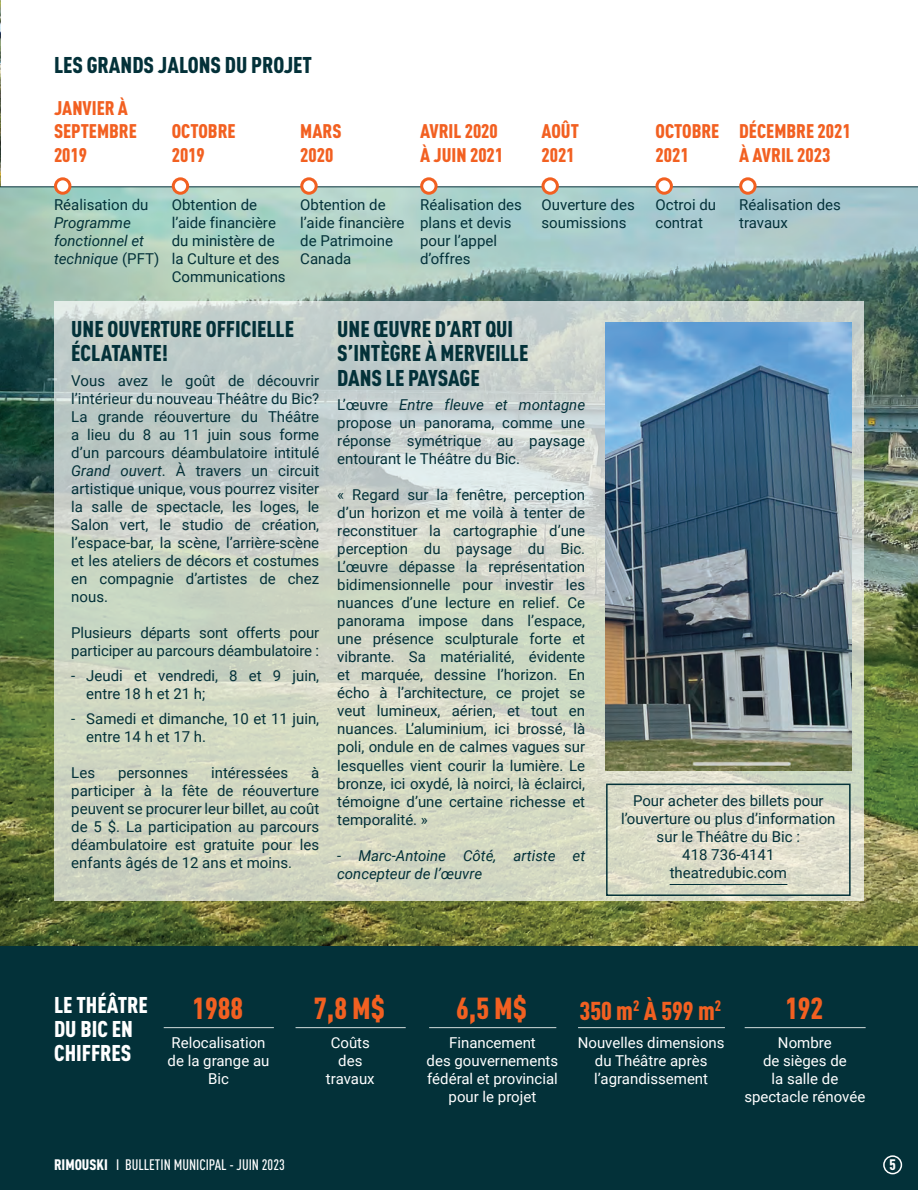
<style>
.page{position:relative;width:918px;height:1190px;background:#fff}
.page>*{position:absolute;margin:0;border:0;box-sizing:border-box;transform-origin:0 0}
.t1{font:900 30px "DIN Cond";color:#f26021}
.t2{font:900 25.5px "DIN Cond";color:#f26021}
.t3{font:900 22.5px/24px "DIN Cond";color:#033139}
.t4{font:900 22.5px/24px "DIN Cond";color:#fff}
.t5{font:900 19.5px/23.4px "DIN Cond";color:#f26021}
.t6{font:15px/18px "Roboto";color:#033139}
.t7{font:15px/18px "Roboto";color:#fff;text-align:center}
.t8{font:italic 15px/18px "Roboto";color:#033139}
.t9{font:500 15px "DIN Cond";color:#fff}
.t10{font:900 15px "DIN Cond";color:#fff}
.s1{font-style:normal}
.s2{font-style:italic}
.s3{font-weight:900}
</style>
<div class="page">
<img style="left:0;top:1px;width:1px;height:185px">
<img style="left:0;top:187px;width:918px;height:759px">
<svg style="left:54px;top:301px;width:810px;height:600px;background:#ced5c8"></svg>
<div style="left:0;top:946px;width:918px;height:243px;background:#033139"></div>
<div style="left:883px;top:1155px;width:19px;height:19px;border:2px solid #fff;border-radius:50%"></div>
<hr style="left:0;top:186px;width:918px;height:1px;background:#033139">
<div style="left:56px;top:179px;width:14px;height:14px;background:#fff;border-radius:50%"></div>
<div style="left:54px;top:177px;width:17px;height:18px;border:3px solid #f26021;border-radius:50%"></div>
<div style="left:173px;top:179px;width:15px;height:14px;background:#fff;border-radius:50%"></div>
<div style="left:172px;top:177px;width:17px;height:18px;border:3px solid #f26021;border-radius:50%"></div>
<svg style="left:302px;top:179px;width:14px;height:14px"></svg>
<div style="left:300px;top:177px;width:18px;height:18px;border:3px solid #f26021;border-radius:50%"></div>
<svg style="left:422px;top:179px;width:14px;height:14px"></svg>
<div style="left:420px;top:177px;width:18px;height:18px;border:3px solid #f26021;border-radius:50%"></div>
<svg style="left:543px;top:179px;width:14px;height:14px"></svg>
<div style="left:541px;top:177px;width:18px;height:18px;border:3px solid #f26021;border-radius:50%"></div>
<svg style="left:657px;top:179px;width:14px;height:14px"></svg>
<div style="left:655px;top:177px;width:18px;height:18px;border:3px solid #f26021;border-radius:50%"></div>
<svg style="left:741px;top:179px;width:14px;height:14px"></svg>
<div style="left:739px;top:177px;width:18px;height:18px;border:3px solid #f26021;border-radius:50%"></div>
<img style="left:606px;top:322px;width:245px;height:448px">
<hr style="left:670px;top:884px;width:117px;height:1px;background:#033139">
<div style="left:606px;top:783px;width:245px;height:112px;border:2px solid #033139"></div>
<hr style="left:164px;top:1027px;width:110px;height:1px;background:#d2dcdb">
<hr style="left:296px;top:1027px;width:110px;height:1px;background:#d2dcdb">
<hr style="left:429px;top:1027px;width:127px;height:1px;background:#d2dcdb">
<hr style="left:745px;top:1027px;width:121px;height:1px;background:#d2dcdb">
<hr style="left:578px;top:1027px;width:147px;height:1px;background:#d2dcdb">
<p class="t3" style="left:54px;top:52px;width:260px">LES GRANDS JALONS DU PROJET</p>
<p class="t5" style="left:54px;top:96px;width:84px">JANVIER À<br>SEPTEMBRE<br>2019</p>
<p class="t5" style="left:172px;top:119px;width:65px">OCTOBRE</p>
<p class="t5" style="left:172px;top:142px;width:35px">2019</p>
<p class="t5" style="left:300px;top:119px;width:43px">MARS</p>
<p class="t5" style="left:300px;top:142px;width:35px">2020</p>
<p class="t5" style="left:420px;top:119px;width:79px">AVRIL 2020</p>
<p class="t5" style="left:420px;top:142px;width:84px">À JUIN 2021</p>
<p class="t5" style="left:541px;top:119px;width:39px">AOÛT</p>
<p class="t5" style="left:541px;top:142px;width:35px">2021</p>
<p class="t5" style="left:655px;top:119px;width:65px">OCTOBRE</p>
<p class="t5" style="left:655px;top:142px;width:35px">2021</p>
<p class="t8" style="left:54px;top:195px;width:107px"><span class="s1">Réalisation du<br></span>Programme fonctionnel et technique <span class="s1">(PFT)</span></p>
<p class="t6" style="left:172px;top:195px;width:115px">Obtention de l’aide financière du ministère de la Culture et des<br>Communications</p>
<p class="t6" style="left:300px;top:195px;width:106px">Obtention de l’aide financière de Patrimoine<br>Canada</p>
<p class="t6" style="left:420px;top:195px;width:103px">Réalisation des plans et devis pour l’appel d’offres</p>
<p class="t6" style="left:541px;top:195px;width:95px">Ouverture des soumissions</p>
<p class="t6" style="left:655px;top:195px;width:62px">Octroi du</p>
<p class="t6" style="left:655px;top:213px;width:49px">contrat</p>
<p class="t5" style="left:739px;top:119px;width:113px">DÉCEMBRE 2021</p>
<p class="t5" style="left:739px;top:142px;width:93px">À AVRIL 2023</p>
<p class="t6" style="left:739px;top:195px;width:103px">Réalisation des travaux</p>
<p class="t3" style="left:71px;top:316px;width:224px">UNE OUVERTURE OFFICIELLE<br>ÉCLATANTE!</p>
<p class="t6" style="left:71px;top:371px;width:249px;text-align:justify">Vous avez le goût de découvrir l’intérieur du nouveau Théâtre du Bic?<br>La grande réouverture du Théâtre a lieu du 8 au 11 juin sous forme d’un parcours déambulatoire intitulé <span class="s2">Grand ouvert</span>. À travers un circuit artistique unique, vous pourrez visiter la salle de spectacle, les loges, le Salon vert, le studio de création, l’espace-bar, la scène, l’arrière-scène et les ateliers de décors et costumes en compagnie d’artistes de chez nous.</p>
<p class="t6" style="left:71px;top:623px;width:249px">Plusieurs départs sont offerts pour participer au parcours déambulatoire :</p>
<p class="t6" style="left:86px;top:666px;width:234px;text-indent:-15px">- Jeudi et vendredi, 8 et 9 juin, entre 18 h et 21 h;</p>
<p class="t6" style="left:86px;top:709px;width:234px;text-indent:-15px">- Samedi et dimanche, 10 et 11 juin, entre 14 h et 17 h.</p>
<p class="t6" style="left:71px;top:763px;width:25px">Les</p>
<p class="t6" style="left:118px;top:763px;width:71px">personnes</p>
<p class="t6" style="left:211px;top:763px;width:78px">intéressées</p>
<p class="t6" style="left:71px;top:763px;width:249px;text-align:justify;text-indent:240px">à participer à la fête de réouverture peuvent se procurer leur billet, au coût de 5 $. La participation au parcours déambulatoire est gratuite pour les enfants âgés de 12 ans et moins.</p>
<p class="t3" style="left:337px;top:316px;width:193px">UNE ŒUVRE D’ART QUI<br>S’INTÈGRE À MERVEILLE</p>
<p class="t3" style="left:337px;top:365px;width:144px">DANS LE PAYSAGE</p>
<p class="t6" style="left:337px;top:395px;width:249px;text-align:justify">L’œuvre <span class="s2">Entre fleuve et montagne </span>propose un panorama, comme une réponse symétrique au paysage entourant le Théâtre du Bic.</p>
<p class="t6" style="left:337px;top:485px;width:249px;text-align:justify">« Regard sur la fenêtre, perception d’un horizon et me voilà à tenter de reconstituer la cartographie d’une perception du paysage du Bic.<br>L’œuvre dépasse la représentation bidimensionnelle pour investir les nuances d’une lecture en relief. Ce panorama impose dans l’espace, une présence sculpturale forte et vibrante. Sa matérialité, évidente et marquée, dessine l’horizon. En écho à l’architecture, ce projet se veut lumineux, aérien, et tout en nuances. L’aluminium, ici brossé, là poli, ondule en de calmes vagues sur lesquelles vient courir la lumière. Le bronze, ici oxydé, là noirci, là éclairci, témoigne d’une certaine richesse et temporalité. »</p>
<p class="t8" style="left:337px;top:845px;width:249px">- Marc-Antoine Côté, artiste et concepteur de l’œuvre</p>
<p class="t6" style="left:621px;top:791px;width:216px;text-align:center">Pour acheter des billets pour l’ouverture ou plus d’information sur le Théâtre du Bic :</p>
<p class="t6" style="left:682px;top:845px;width:94px">418 736-4141</p>
<p class="t6" style="left:670px;top:863px;width:119px">theatredubic.com</p>
<p class="t4" style="left:54px;top:991px;width:95px">LE THÉÂTRE<br>DU BIC EN<br>CHIFFRES</p>
<p class="t1" style="left:192px;top:989px;width:52px">1988</p>
<p class="t7" style="left:168px;top:1033px;width:103px">Relocalisation de la grange au<br>Bic</p>
<p class="t1" style="left:314px;top:989px;width:73px">7,8 M$</p>
<p class="t7" style="left:331px;top:1033px;width:41px">Coûts</p>
<p class="t7" style="left:338px;top:1051px;width:26px">des</p>
<p class="t7" style="left:326px;top:1069px;width:50px">travaux</p>
<p class="t1" style="left:456px;top:989px;width:73px">6,5 M$</p>
<p class="t7" style="left:449px;top:1033px;width:88px">Financement</p>
<p class="t7" style="left:427px;top:1051px;width:133px">des gouvernements</p>
<p class="t7" style="left:427px;top:1069px;width:132px">fédéral et provincial</p>
<p class="t7" style="left:449px;top:1087px;width:89px">pour le projet</p>
<p class="t2" style="left:580px;top:994px;width:143px">350 m<sup>2</sup> À 599 m<sup>2</sup></p>
<p class="t7" style="left:578px;top:1033px;width:148px">Nouvelles dimensions du Théâtre après l’agrandissement</p>
<p class="t1" style="left:785px;top:989px;width:40px">192</p>
<p class="t7" style="left:778px;top:1033px;width:55px">Nombre</p>
<p class="t7" style="left:763px;top:1051px;width:85px">de sièges de</p>
<p class="t7" style="left:771px;top:1069px;width:68px">la salle de</p>
<p class="t7" style="left:744px;top:1087px;width:123px">spectacle rénovée</p>
<p class="t9" style="left:54px;top:1155px;width:232px"><span class="s3">RIMOUSKI</span> I BULLETIN MUNICIPAL - JUIN 2023</p>
<p class="t10" style="left:889px;top:1155px;width:8px">5</p>
</div>
